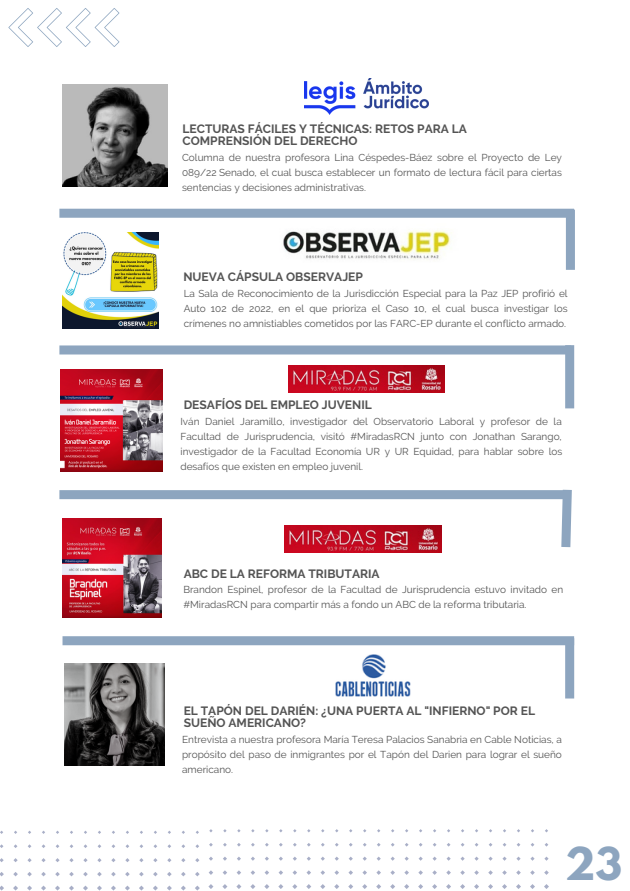
<style>
.page{position:relative;width:630px;height:891px;background:#fff}
.page>*{position:absolute;margin:0;border:0;box-sizing:border-box;transform-origin:0 0}
.t1{font:700 40px "League Spartan";color:#8da5bf}
.t2{font:700 12px/12px "Raleway";color:#545454}
.t3{font:10px/15.2px "Raleway";color:#545454;text-align:justify}
</style>
<div class="page">
<div style="left:63px;top:636px;width:511px;height:9px;background:#8da5bf"></div>
<div style="left:565px;top:638px;width:9px;height:61px;background:#8da5bf"></div>
<div style="left:59px;top:490px;width:512px;height:9px;background:#8da5bf"></div>
<svg style="left:557px;top:489px;width:15px;height:59px"></svg>
<div style="left:59px;top:345px;width:512px;height:10px;background:#8da5bf"></div>
<div style="left:565px;top:345px;width:9px;height:63px;background:#8da5bf"></div>
<div style="left:59px;top:209px;width:515px;height:9px;background:#8da5bf"></div>
<div style="left:566px;top:210px;width:9px;height:60px;background:#8da5bf"></div>
<img style="left:63px;top:84px;width:105px;height:103px">
<img style="left:305px;top:79px;width:123px;height:36px">
<img style="left:65px;top:663px;width:99px;height:103px">
<svg style="left:0;top:829px;width:549px;height:62px"></svg>
<img style="left:63px;top:519px;width:99px;height:99px">
<img style="left:285px;top:526px;width:156px;height:27px">
<img style="left:288px;top:366px;width:157px;height:27px">
<img style="left:63px;top:233px;width:96px;height:96px">
<img style="left:283px;top:231px;width:169px;height:29px">
<img style="left:60px;top:369px;width:103px;height:102px">
<img style="left:336px;top:654px;width:75px;height:42px">
<svg style="left:8px;top:8px;width:112px;height:39px"></svg>
<p class="t2" style="left:183px;top:123px;width:286px">LECTURAS FÁCILES Y TÉCNICAS: RETOS PARA LA<br>COMPRENSIÓN DEL DERECHO</p>
<p class="t3" style="left:182px;top:150px;width:381px">Columna de nuestra profesora Lina Céspedes-Báez sobre el Proyecto de Ley 089/22 Senado, el cual busca establecer un formato de lectura fácil para ciertas sentencias y decisiones administrativas.</p>
<p class="t2" style="left:183px;top:271px;width:181px">NUEVA CÁPSULA OBSERVAJEP</p>
<p class="t3" style="left:184px;top:286px;width:386px">La Sala de Reconocimiento de la Jurisdicción Especial para la Paz JEP profirió el Auto 102 de 2022, en el que prioriza el Caso 10, el cual busca investigar los crímenes no amnistiables cometidos por las FARC-EP durante el conflicto armado.</p>
<p class="t2" style="left:184px;top:399px;width:190px">DESAFÍOS DEL EMPLEO JUVENIL</p>
<p class="t3" style="left:180px;top:414px;width:383px">Iván Daniel Jaramillo, investigador del Observatorio Laboral y profesor de la Facultad de Jurisprudencia, visitó #MiradasRCN junto con Jonathan Sarango, investigador de la Facultad Economía UR y UR Equidad, para hablar sobre los desafíos que existen en empleo juvenil.</p>
<p class="t2" style="left:184px;top:567px;width:198px">ABC DE LA REFORMA TRIBUTARIA</p>
<p class="t3" style="left:183px;top:582px;width:381px">Brandon Espinel, profesor de la Facultad de Jurisprudencia estuvo invitado en #MiradasRCN para compartir más a fondo un ABC de la reforma tributaria.</p>
<p class="t2" style="left:184px;top:705px;width:353px">EL TAPÓN DEL DARIÉN: ¿UNA PUERTA AL "INFIERNO" POR EL<br>SUEÑO AMERICANO?</p>
<p class="t3" style="left:182px;top:731px;width:381px">Entrevista a nuestra profesora María Teresa Palacios Sanabria en Cable Noticias, a propósito del paso de inmigrantes por el Tapón del Darien para lograr el sueño americano.</p>
<h1 class="t1" style="left:565px;top:844px;width:58px">23</h1>
</div>
